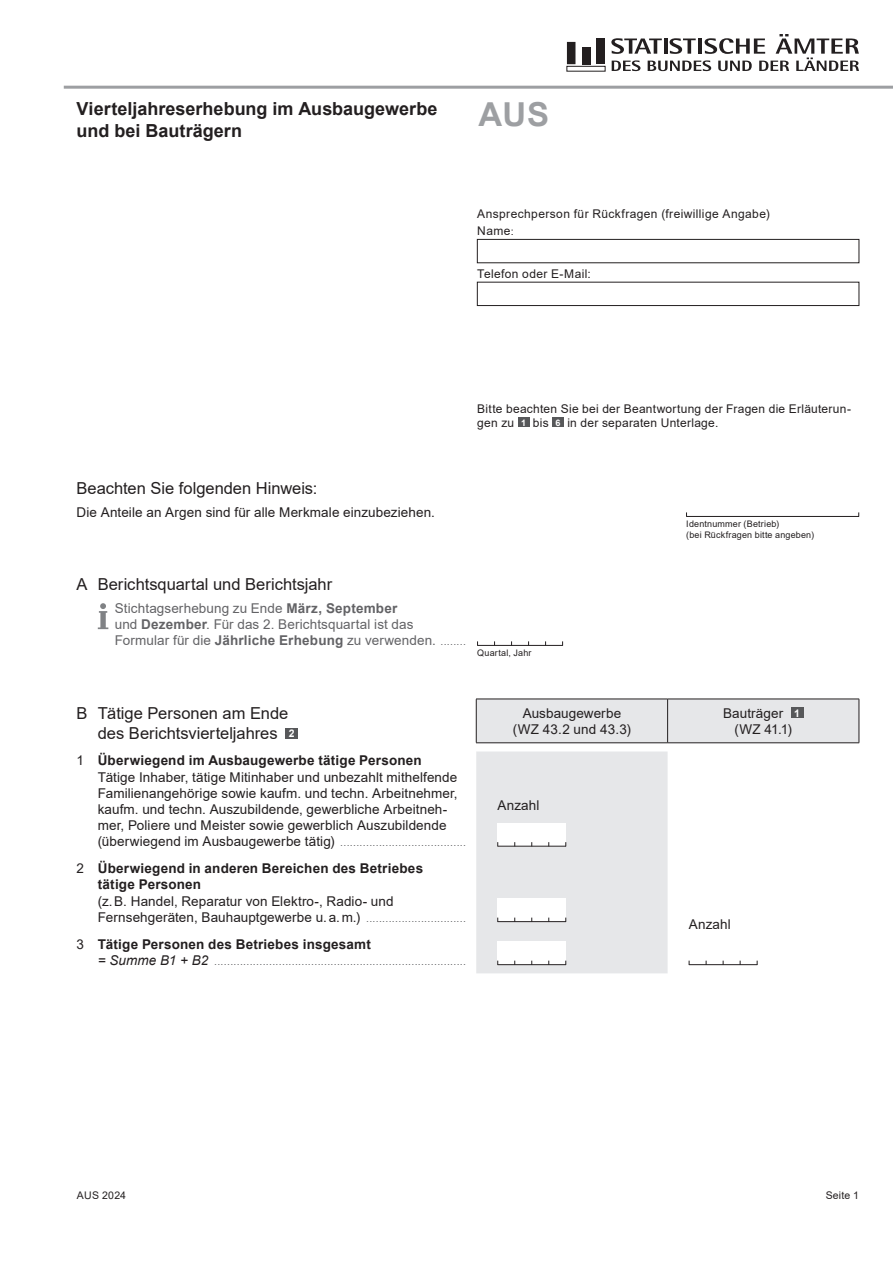
<style>
.page{position:relative;width:893px;height:1263px;background:#fff}
.page>*{position:absolute;margin:0;border:0;box-sizing:border-box;transform-origin:0 0}
.t1{font:700 33px "Arial";color:#9d9fa2}
.t2{font:700 18px/21.6px "Arial";color:#231f20}
.t3{font:16.5px/19.8px "Arial";color:#231f20}
.t4{font:13.5px/16.2px "Arial";letter-spacing:.005em;color:#231f20;text-align:center}
.t5{font:700 13.5px/16.2px "Arial";letter-spacing:.015em;color:#231f20}
.t6{font:13.5px/16.2px "Arial";letter-spacing:.005em;color:#636366}
.t7{font:12px/14.4px "Arial";letter-spacing:.025em;color:#231f20}
.t8{font:10.5px "Arial";color:#6c6d70}
.t9{font:10.5px "Arial";letter-spacing:.02em;color:#231f20}
.t10{font:9px/10.8px "Arial";letter-spacing:.02em;color:#231f20}
.s1{font-size:10.5px}
.s2{font-weight:700;font-size:9px;color:#fff}
.s3{font-weight:700}
.s4{font-size:10.5px;color:#6c6d70}
.s5{font-weight:700;font-size:10.5px;color:#fff}
.s6{font-size:13.5px;color:#231f20}
.s7{font-weight:400}
.s8{font-style:italic;font-size:13.5px;color:#231f20}
</style>
<div class="page">
<div style="left:518px;top:418px;width:11px;height:9px;background:#57585a"></div>
<div style="left:552px;top:418px;width:12px;height:9px;background:#57585a"></div>
<div style="left:477px;top:239px;width:382px;height:24px;border:1px solid #231f20"></div>
<div style="left:477px;top:282px;width:382px;height:24px;border:1px solid #231f20"></div>
<div style="left:566px;top:66px;width:39px;height:5px;border:1px solid #231f20"></div>
<div style="left:597px;top:39px;width:8px;height:25px;background:#231f20"></div>
<div style="left:567px;top:42px;width:8px;height:22px;background:#231f20"></div>
<div style="left:582px;top:47px;width:8px;height:17px;background:#231f20"></div>
<svg style="left:611px;top:34px;width:248px;height:37px"></svg>
<svg style="left:476px;top:700px;width:383px;height:273px;fill:#e6e7e9"></svg>
<svg style="left:476px;top:743px;width:383px;height:8px"></svg>
<hr style="left:476px;top:699px;width:192px;height:1px;background:#231f20">
<hr style="left:476px;top:699px;width:1px;height:43px;background:#231f20">
<hr style="left:668px;top:699px;width:191px;height:1px;background:#231f20">
<hr style="left:667px;top:699px;width:1px;height:43px;background:#231f20">
<hr style="left:859px;top:699px;width:1px;height:43px;background:#231f20">
<hr style="left:476px;top:742px;width:192px;height:1px;background:#231f20">
<hr style="left:668px;top:742px;width:191px;height:1px;background:#231f20">
<svg style="left:98px;top:603px;width:10px;height:26px"></svg>
<hr style="left:477px;top:645px;width:86px;height:1px;background:#231f20">
<div style="left:285px;top:728px;width:13px;height:10px;background:#57585a"></div>
<div style="left:791px;top:707px;width:12px;height:11px;background:#57585a"></div>
<div style="left:498px;top:823px;width:68px;height:23px;background:#fff"></div>
<hr style="left:497px;top:846px;width:69px;height:1px;background:#231f20">
<div style="left:498px;top:898px;width:68px;height:24px;background:#fff"></div>
<hr style="left:497px;top:921px;width:69px;height:1px;background:#231f20">
<div style="left:689px;top:941px;width:68px;height:24px;background:#fff"></div>
<hr style="left:689px;top:964px;width:68px;height:1px;background:#231f20">
<div style="left:498px;top:941px;width:68px;height:24px;background:#fff"></div>
<hr style="left:497px;top:964px;width:69px;height:1px;background:#231f20">
<hr style="left:686px;top:516px;width:173px;height:1px;background:#231f20">
<hr style="left:64px;top:86px;width:829px;height:3px;background:#9d9fa2">
<h2 class="t2" style="left:77px;top:98px;width:362px">Vierteljahreserhebung im Ausbaugewerbe und bei Bauträgern</h2>
<h1 class="t1" style="left:478px;top:91px;width:72px">AUS</h1>
<p class="t7" style="left:477px;top:205px;width:294px;line-height:17.2px">Ansprechperson für Rückfragen (freiwillige Angabe)<br>Name<span class="s1">:</span></p>
<p class="t7" style="left:477px;top:266px;width:115px">Telefon oder E-Mail:</p>
<p class="t7" style="left:477px;top:401px;width:375px">Bitte beachten Sie bei der Beantwortung der Fragen die Erläuterun&shy;gen zu <span class="s2">1</span> bis <span class="s2">6</span> in der separaten Unterlage.</p>
<p class="t3" style="left:77px;top:478px;width:242px">Beachten Sie folgenden Hinweis:</p>
<p class="t4" style="left:77px;top:504px;width:360px">Die Anteile an Argen sind für alle Merkmale einzubeziehen.</p>
<p class="t3" style="left:77px;top:574px;width:257px">A Berichtsquartal und Berichtsjahr</p>
<p class="t6" style="left:115px;top:600px;width:353px">Stichtagserhebung zu Ende <span class="s3">März, September<br></span>und <span class="s3">Dezember</span>. Für das 2. Berichtsquartal ist das<br>Formular für die <span class="s3">Jährliche Erhebung</span> zu verwenden. <span class="s4">........</span></p>
<p class="t10" style="left:477px;top:648px;width:56px">Quartal, Jahr</p>
<p class="t10" style="left:686px;top:519px;width:129px">Identnummer (Betrieb)<br>(bei Rückfragen bitte angeben)</p>
<p class="t3" style="left:98px;top:703px;width:198px;text-indent:-21px">B Tätige Personen am Ende des Berichtsvierteljahres <span class="s5">2</span></p>
<p class="t4" style="left:513px;top:705px;width:119px">Ausbaugewerbe (WZ 43.2 und 43.3)</p>
<p class="t4" style="left:723px;top:705px;width:78px">Bauträger <span class="s5">1 </span>(WZ 41.1)</p>
<p class="t5" style="left:98px;top:753px;width:325px">Überwiegend im Ausbaugewerbe tätige Personen</p>
<p class="t4" style="left:98px;top:769px;width:361px;text-align:left">Tätige Inhaber, tätige Mitinhaber und unbezahlt mithelfende Familienangehörige sowie kaufm. und techn. Arbeitnehmer, kaufm. und techn. Auszubildende, gewerbliche Arbeitneh&shy;mer, Poliere und Meister sowie gewerblich Auszubildende</p>
<p class="t8" style="left:98px;top:835px;width:370px"><span class="s6">(überwiegend im Ausbaugewerbe tätig)</span> .......................................</p>
<p class="t4" style="left:77px;top:752px;width:9px">1</p>
<p class="t4" style="left:497px;top:797px;width:43px">Anzahl</p>
<p class="t5" style="left:98px;top:860px;width:327px;text-indent:-21px"><span class="s7">2</span> Überwiegend in anderen Bereichen des Betriebes tätige Personen</p>
<p class="t4" style="left:98px;top:893px;width:370px;text-align:left">(z.B. Handel, Reparatur von Elektro-, Radio- und<br>Fernsehgeräten, Bauhauptgewerbe u.a.m.) <span class="s4">...............................</span></p>
<p class="t5" style="left:77px;top:936px;width:296px"><span class="s7">3</span> Tätige Personen des Betriebes insgesamt</p>
<p class="t8" style="left:98px;top:954px;width:370px"><span class="s8">= Summe B1 + B2</span> ..............................................................................</p>
<p class="t4" style="left:689px;top:916px;width:43px">Anzahl</p>
<p class="t9" style="left:77px;top:1188px;width:51px">AUS 2024</p>
<p class="t9" style="left:826px;top:1188px;width:35px">Seite 1</p>
</div>
